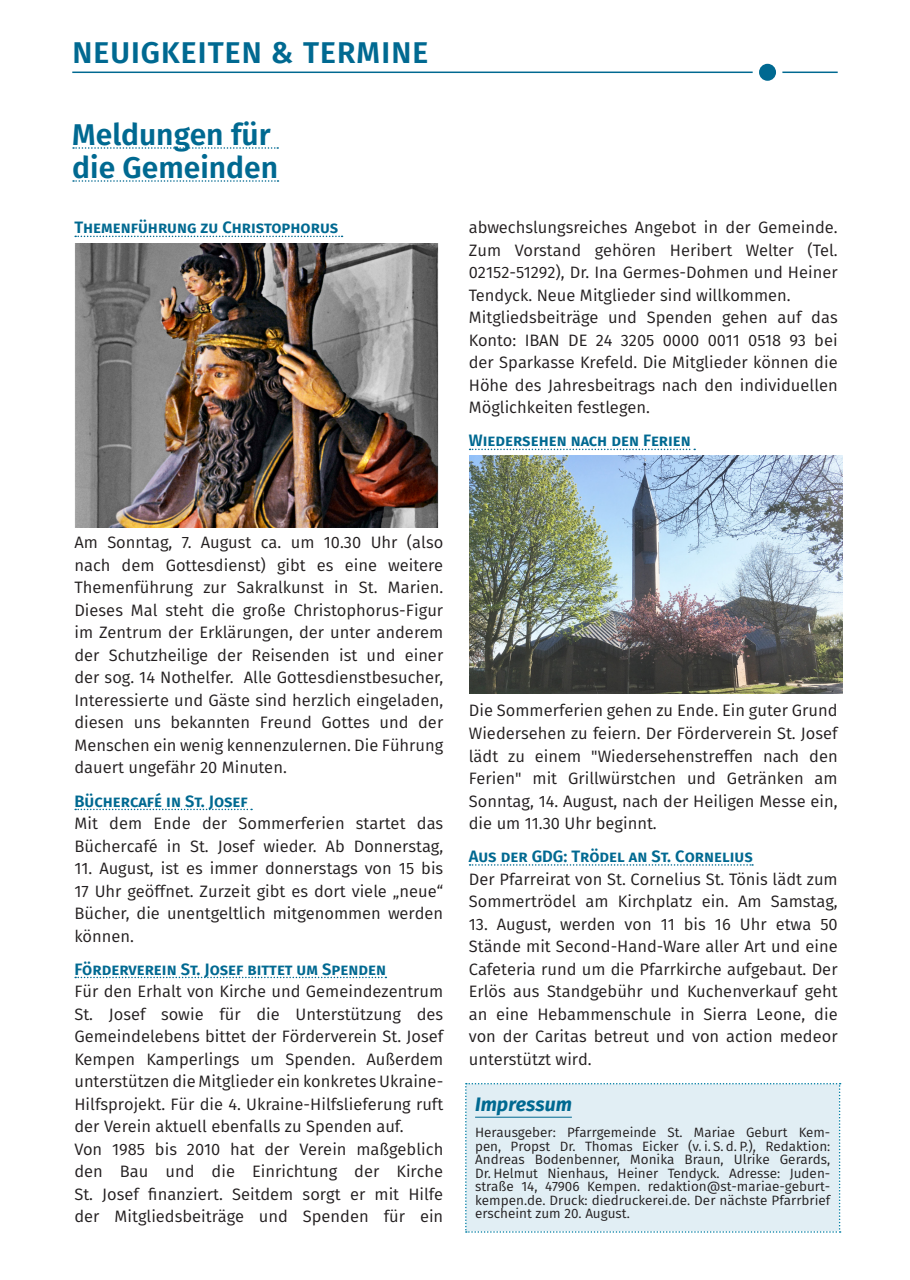
<style>
.page{position:relative;width:910px;height:1280px;background:#fff}
.page>*{position:absolute;margin:0;border:0;box-sizing:border-box;transform-origin:0 0}
.t1{font:600 30px/33px "Fira Sans";color:#006991}
.t2{font:600 30px "Fira Sans";letter-spacing:.035em;color:#006991}
.t3{font:italic 700 19.5px "Fira Sans";color:#006991}
.t4{font:16.5px/22.5px "Fira Sans";color:#231f20;text-align:justify}
.t5{font:600 16.5px "Fira Sans";color:#006991}
.t6{font:13.5px/13.5px "Fira Sans";color:#231f20;text-align:justify}
</style>
<div class="page">
<hr style="left:72px;top:72px;width:766px;height:1px;background:#006991">
<div style="left:753px;top:57px;width:29px;height:30px;background:#fff;border-radius:50%"></div>
<div style="left:759px;top:64px;width:17px;height:17px;background:#006991;border-radius:50%"></div>
<div style="left:465px;top:1083px;width:376px;height:150px;background:#e1eef4"></div>
<svg style="left:75px;top:236px;width:268px;height:1px"></svg>
<svg style="left:75px;top:809px;width:177px;height:1px"></svg>
<svg style="left:75px;top:977px;width:311px;height:1px"></svg>
<svg style="left:470px;top:449px;width:225px;height:1px"></svg>
<svg style="left:470px;top:864px;width:283px;height:2px"></svg>
<svg style="left:73px;top:147px;width:205px;height:2px"></svg>
<svg style="left:73px;top:180px;width:205px;height:2px"></svg>
<img style="left:75px;top:243px;width:364px;height:284px">
<img style="left:469px;top:456px;width:373px;height:237px">
<h1 class="t2" style="left:72px;top:28px;width:357px">NEUIGKEITEN &amp; TERMINE</h1>
<h1 class="t1" style="left:72px;top:116px;width:207px">Meldungen für die Gemeinden</h1>
<p class="t5" style="left:74px;top:214px;width:265px">Themenführung zu Christophorus</p>
<p class="t4" style="left:469px;top:216px;width:370px;text-align:left">abwechslungsreiches Angebot in der Gemeinde.<br>Zum Vorstand gehören Heribert Welter (Tel.<br>02152-51292), Dr. Ina Germes-Dohmen und Heiner Tendyck. Neue Mitglieder sind willkommen.<br>Mitgliedsbeiträge und Spenden gehen auf das Konto: IBAN DE 24 3205 0000 0011 0518 93 bei der Sparkasse Krefeld. Die Mitglieder können die Höhe des Jahresbeitrags nach den individuellen Möglichkeiten festlegen.</p>
<p class="t5" style="left:469px;top:427px;width:224px">Wiedersehen nach den Ferien</p>
<p class="t4" style="left:74px;top:531px;width:370px">Am Sonntag, 7. August ca. um 10.30 Uhr (also nach dem Gottesdienst) gibt es eine weitere Themenführung zur Sakralkunst in St. Marien.<br>Dieses Mal steht die große Christophorus-Figur im Zentrum der Erklärungen, der unter anderem der Schutzheilige der Reisenden ist und einer der sog. 14 Nothelfer. Alle Gottesdienstbesucher, Interessierte und Gäste sind herzlich eingeladen, diesen uns bekannten Freund Gottes und der Menschen ein wenig kennenzulernen. Die Führung dauert ungefähr 20 Minuten.</p>
<p class="t5" style="left:74px;top:787px;width:175px">Büchercafé in St. Josef</p>
<p class="t4" style="left:74px;top:812px;width:370px">Mit dem Ende der Sommerferien startet das<br>Büchercafé in St. Josef wieder. Ab Donnerstag,</p>
<p class="t4" style="left:74px;top:857px;width:370px">11. August, ist es immer donnerstags von 15 bis 17 Uhr geöffnet. Zurzeit gibt es dort viele „neue“ Bücher, die unentgeltlich mitgenommen werden können.</p>
<p class="t5" style="left:74px;top:955px;width:313px">Förderverein St. Josef bittet um Spenden</p>
<p class="t4" style="left:74px;top:980px;width:370px;text-align:left">Für den Erhalt von Kirche und Gemeindezentrum St. Josef sowie für die Unterstützung des Gemeindelebens bittet der Förderverein St. Josef Kempen Kamperlings um Spenden. Außerdem unterstützen die Mitglieder ein konkretes Ukraine-Hilfsprojekt. Für die 4. Ukraine-Hilfslieferung ruft der Verein aktuell ebenfalls zu Spenden auf.<br>Von 1985 bis 2010 hat der Verein maßgeblich den Bau und die Einrichtung der Kirche St. Josef finanziert. Seitdem sorgt er mit Hilfe der Mitgliedsbeiträge und Spenden für ein</p>
<p class="t4" style="left:469px;top:699px;width:370px">Die Sommerferien gehen zu Ende. Ein guter Grund Wiedersehen zu feiern. Der Förderverein St. Josef lädt zu einem "Wiedersehenstreffen nach den Ferien" mit Grillwürstchen und Getränken am Sonntag, 14. August, nach der Heiligen Messe ein, die um 11.30 Uhr beginnt.</p>
<p class="t5" style="left:469px;top:843px;width:285px">Aus der GDG: Trödel an St. Cornelius</p>
<p class="t4" style="left:469px;top:867px;width:370px">Der Pfarreirat von St. Cornelius St. Tönis lädt zum<br>Sommertrödel am Kirchplatz ein. Am Samstag,</p>
<p class="t4" style="left:469px;top:912px;width:370px">13. August, werden von 11 bis 16 Uhr etwa 50<br>Stände mit Second-Hand-Ware aller Art und eine Cafeteria rund um die Pfarrkirche aufgebaut. Der Erlös aus Standgebühr und Kuchenverkauf geht an eine Hebammenschule in Sierra Leone, die von der Caritas betreut und von action medeor unterstützt wird.</p>
<p class="t3" style="left:475px;top:1088px;width:98px">Impressum</p>
<p class="t6" style="left:475px;top:1126px;width:357px">Herausgeber: Pfarrgemeinde St. Mariae Geburt Kem&shy;pen, Propst Dr. Thomas Eicker (v. i. S. d. P.), Redaktion:<br>Andreas Bodenbenner, Monika Braun, Ulrike Gerards, Dr. Helmut Nienhaus, Heiner Tendyck. Adresse: Juden&shy;straße 14, 47906 Kempen. redaktion@st-mariae-geburt&shy;kempen.de. Druck: diedruckerei.de. Der nächste Pfarrbrief erscheint zum 20. August.</p>
</div>
